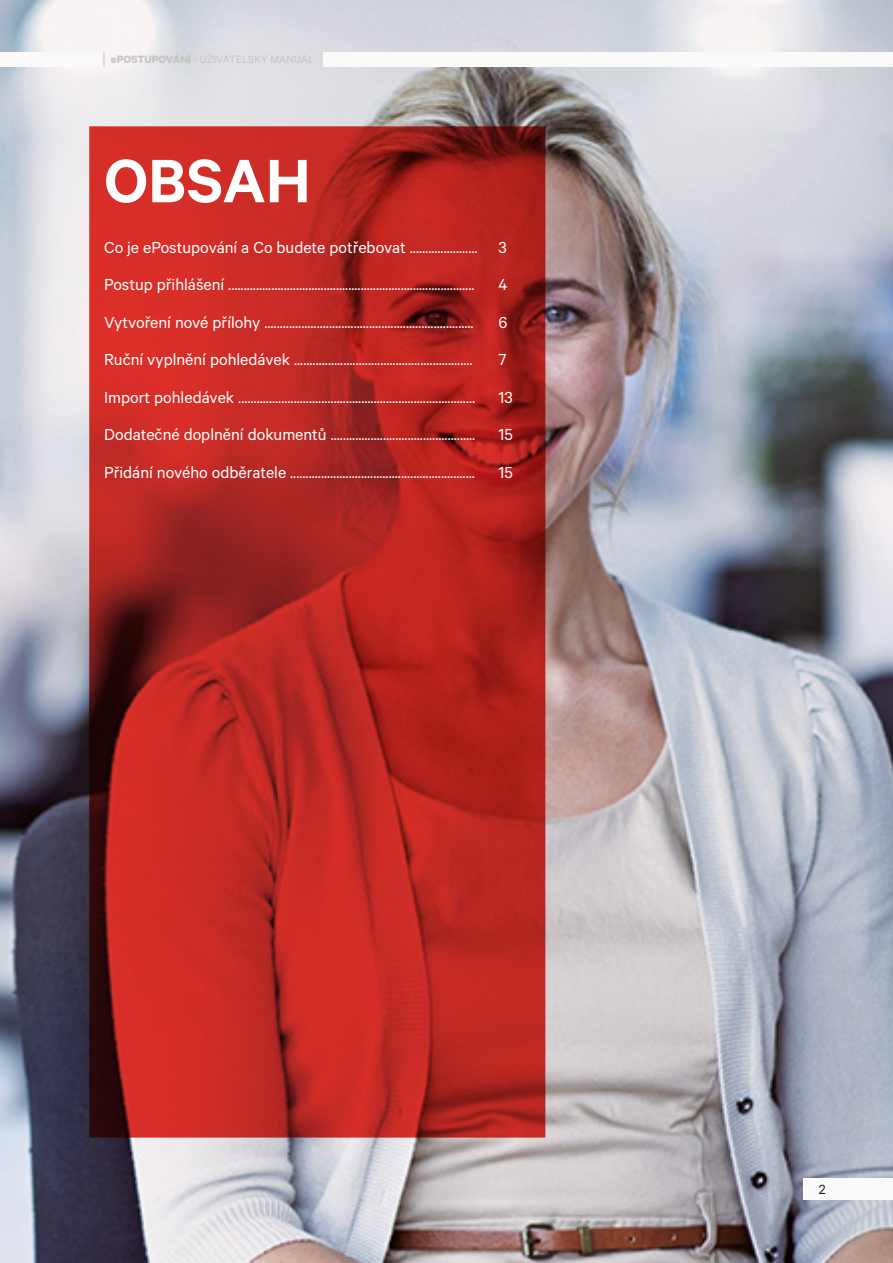
<style>
.page{position:relative;width:893px;height:1263px;background:#fff}
.page>*{position:absolute;margin:0;border:0;box-sizing:border-box;transform-origin:0 0}
.t1{font:600 69px "Calibre";color:#fff}
.t2{font:18px/37.5px "Calibre";color:#fff}
.t3{font:15px "Calibre";color:#231f20}
.t4{font:12px "Calibre";color:#c6c5c4}
.s1{font-weight:700}
</style>
<div class="page">
<img style="left:0;top:0;width:893px;height:1263px">
<svg style="left:89px;top:126px;width:456px;height:1011px"></svg>
<div style="left:804px;top:1178px;width:89px;height:22px;background:#fafafa"></div>
<div style="left:323px;top:52px;width:570px;height:14px;background:#fafafa"></div>
<div style="left:0;top:52px;width:102px;height:14px;background:#fafafa"></div>
<svg style="left:104px;top:52px;width:1px;height:14px"></svg>
<svg style="left:320px;top:52px;width:2px;height:14px"></svg>
<p class="t4" style="left:111px;top:52px;width:205px"><span class="s1">ePOSTUPOVÁNÍ</span> - UŽIVATELSKÝ MANUÁL</p>
<h1 class="t1" style="left:104px;top:140px;width:208px">OBSAH</h1>
<p class="t2" style="left:104px;top:228px;width:375px">Co je ePostupování a Co budete potřebovat ......................<br>Postup přihlášení ................................................................................<br>Vytvoření nové přílohy ....................................................................<br>Ruční vyplnění pohledávek ..........................................................<br>Import pohledávek .............................................................................<br>Dodatečné doplnění dokumentů ...............................................<br>Přidání nového odběratele ............................................................</p>
<p class="t2" style="left:499px;top:228px;width:16px">3<br>4<br>6<br>7<br>13<br>15<br>15</p>
<p class="t3" style="left:819px;top:1180px;width:8px">2</p>
</div>
